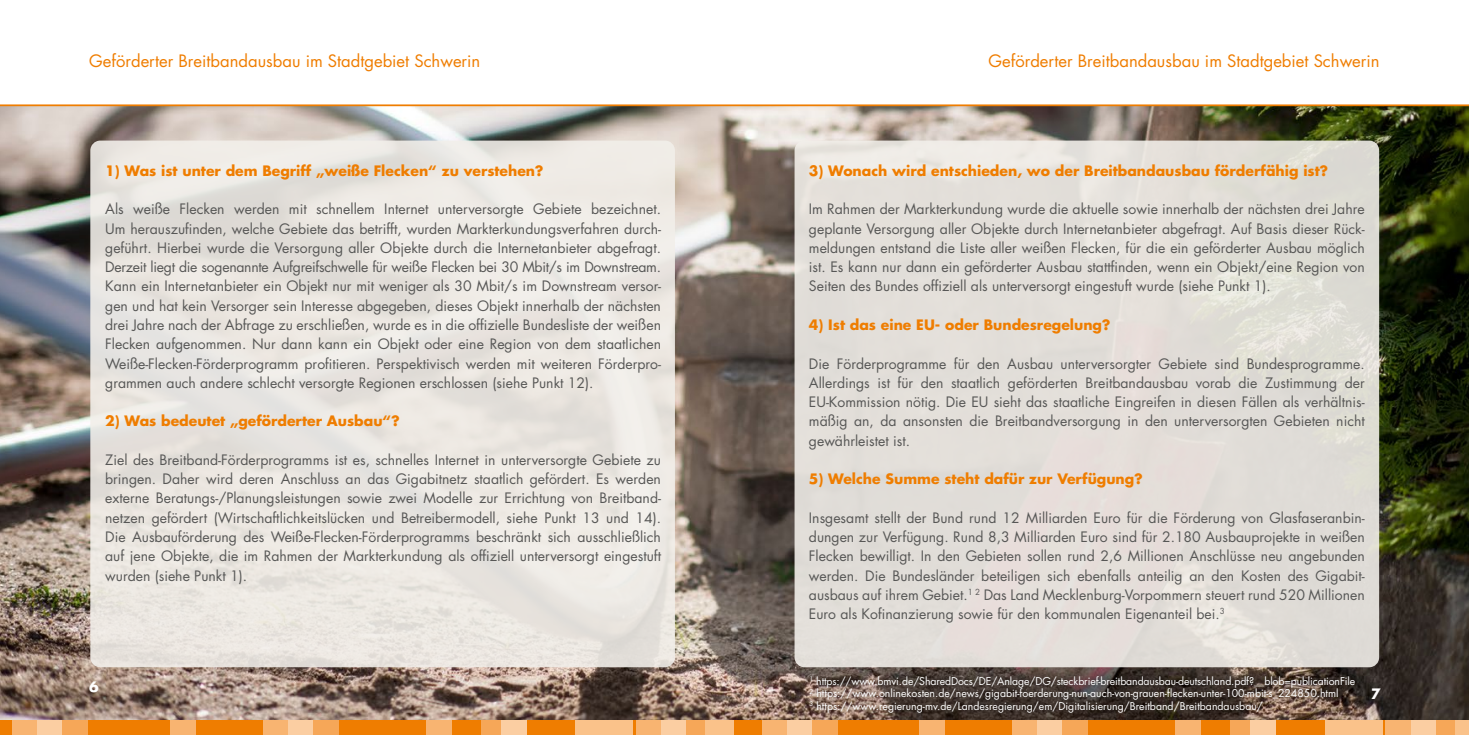
<style>
.page{position:relative;width:1469px;height:735px;background:#fff}
.page>*{position:absolute;margin:0;border:0;box-sizing:border-box;transform-origin:0 0}
.t1{font:16.62px "Futura LT";color:#ef7d00}
.t2{font:14px/19.2px "Futura LT";color:#575756;text-align:justify}
.t3{font:700 14px "Futura LT";color:#ef7d00}
.t4{font:700 14px "Futura LT";color:#fff}
.t5{font:10.5px/12.6px "Futura LT";color:#fff}
</style>
<div class="page">
<img style="left:0;top:106px;width:1468px;height:613px">
<div style="left:734px;top:719px;width:734px;height:15px;background:#ef7d00"></div>
<div style="left:1012px;top:719px;width:25px;height:15px;background:#f8b471"></div>
<div style="left:1037px;top:719px;width:25px;height:15px;background:#fbcea2"></div>
<div style="left:1062px;top:719px;width:25px;height:15px;background:#f6a758"></div>
<div style="left:1175px;top:719px;width:25px;height:15px;background:#f8b471"></div>
<div style="left:762px;top:719px;width:25px;height:15px;background:#f8b471"></div>
<div style="left:787px;top:719px;width:25px;height:15px;background:#fbcea2"></div>
<div style="left:812px;top:719px;width:25px;height:15px;background:#f6a758"></div>
<div style="left:919px;top:719px;width:26px;height:15px;background:#f8b471"></div>
<div style="left:1385px;top:719px;width:25px;height:15px;background:#f8b471"></div>
<div style="left:1410px;top:719px;width:25px;height:15px;background:#fbcea2"></div>
<div style="left:1435px;top:719px;width:25px;height:15px;background:#f6a758"></div>
<div style="left:1230px;top:719px;width:25px;height:15px;background:#f6a758"></div>
<div style="left:1250px;top:719px;width:25px;height:15px;background:#fbcea2"></div>
<div style="left:1324px;top:719px;width:58px;height:15px;background:#fac28a"></div>
<div style="left:1454px;top:719px;width:14px;height:15px;background:#fac28a"></div>
<div style="left:0;top:719px;width:734px;height:15px;background:#ef7d00"></div>
<div style="left:263px;top:719px;width:25px;height:15px;background:#f8b471"></div>
<div style="left:288px;top:719px;width:25px;height:15px;background:#fbcea2"></div>
<div style="left:313px;top:719px;width:25px;height:15px;background:#f6a758"></div>
<div style="left:426px;top:719px;width:25px;height:15px;background:#f8b471"></div>
<div style="left:13px;top:719px;width:25px;height:15px;background:#f8b471"></div>
<div style="left:38px;top:719px;width:25px;height:15px;background:#fbcea2"></div>
<div style="left:63px;top:719px;width:25px;height:15px;background:#f6a758"></div>
<div style="left:170px;top:719px;width:25px;height:15px;background:#f8b471"></div>
<div style="left:636px;top:719px;width:25px;height:15px;background:#f8b471"></div>
<div style="left:661px;top:719px;width:25px;height:15px;background:#fbcea2"></div>
<div style="left:686px;top:719px;width:25px;height:15px;background:#f6a758"></div>
<div style="left:481px;top:719px;width:25px;height:15px;background:#f6a758"></div>
<div style="left:501px;top:719px;width:25px;height:15px;background:#fbcea2"></div>
<div style="left:575px;top:719px;width:57px;height:15px;background:#fac28a"></div>
<div style="left:705px;top:719px;width:29px;height:15px;background:#fac28a"></div>
<svg style="left:0;top:104px;width:1468px;height:2px;background:#f29a39"></svg>
<div style="left:794px;top:140px;width:585px;height:527px;background:#e2ded9;border-radius:10px"></div>
<div style="left:90px;top:140px;width:585px;height:527px;background:linear-gradient(to right,#e7e3de,#ede9e4);border-radius:10px"></div>
<svg style="left:801px;top:666px;width:562px;height:54px;background:#51433b"></svg>
<p class="t1" style="left:89px;top:51px;width:392px">Geförderter Breitbandausbau im Stadtgebiet Schwerin</p>
<p class="t1" style="left:988px;top:51px;width:392px">Geförderter Breitbandausbau im Stadtgebiet Schwerin</p>
<p class="t3" style="left:105px;top:161px;width:440px">1) Was ist unter dem Begriff „weiße Flecken“ zu verstehen?</p>
<p class="t2" style="left:105px;top:200px;width:557px">Als weiße Flecken werden mit schnellem Internet unterversorgte Gebiete bezeichnet.<br>Um herauszufinden, welche Gebiete das betrifft, wurden Markterkundungsverfahren durch&shy;geführt. Hierbei wurde die Versorgung aller Objekte durch die Internetanbieter abgefragt.<br>Derzeit liegt die sogenannte Aufgreifschwelle für weiße Flecken bei 30 Mbit/s im Downstream.<br>Kann ein Internetanbieter ein Objekt nur mit weniger als 30 Mbit/s im Downstream versor&shy;gen und hat kein Versorger sein Interesse abgegeben, dieses Objekt innerhalb der nächsten drei Jahre nach der Abfrage zu erschließen, wurde es in die offizielle Bundesliste der weißen Flecken aufgenommen. Nur dann kann ein Objekt oder eine Region von dem staatlichen Weiße-Flecken-Förderprogramm profitieren. Perspektivisch werden mit weiteren Förderpro&shy;grammen auch andere schlecht versorgte Regionen erschlossen (siehe Punkt 12).</p>
<p class="t3" style="left:105px;top:411px;width:296px">2) Was bedeutet „geförderter Ausbau“?</p>
<p class="t2" style="left:105px;top:450px;width:557px">Ziel des Breitband-Förderprogramms ist es, schnelles Internet in unterversorgte Gebiete zu bringen. Daher wird deren Anschluss an das Gigabitnetz staatlich gefördert. Es werden externe Beratungs-/Planungsleistungen sowie zwei Modelle zur Errichtung von Breitband&shy;netzen gefördert (Wirtschaftlichkeitslücken und Betreibermodell, siehe Punkt 13 und 14).<br>Die Ausbauförderung des Weiße-Flecken-Förderprogramms beschränkt sich ausschließlich auf jene Objekte, die im Rahmen der Markterkundung als offiziell unterversorgt eingestuft wurden (siehe Punkt 1).</p>
<p class="t4" style="left:89px;top:676px;width:11px">6</p>
<p class="t3" style="left:809px;top:161px;width:521px">3) Wonach wird entschieden, wo der Breitbandausbau förderfähig ist?</p>
<p class="t2" style="left:809px;top:200px;width:557px">Im Rahmen der Markterkundung wurde die aktuelle sowie innerhalb der nächsten drei Jahre geplante Versorgung aller Objekte durch Internetanbieter abgefragt. Auf Basis dieser Rück&shy;meldungen entstand die Liste aller weißen Flecken, für die ein geförderter Ausbau möglich ist. Es kann nur dann ein geförderter Ausbau stattfinden, wenn ein Objekt/eine Region von Seiten des Bundes offiziell als unterversorgt eingestuft wurde (siehe Punkt 1).</p>
<p class="t3" style="left:809px;top:315px;width:303px">4) Ist das eine EU- oder Bundesregelung?</p>
<p class="t2" style="left:809px;top:354px;width:557px">Die Förderprogramme für den Ausbau unterversorgter Gebiete sind Bundesprogramme.<br>Allerdings ist für den staatlich geförderten Breitbandausbau vorab die Zustimmung der EU-Kommission nötig. Die EU sieht das staatliche Eingreifen in diesen Fällen als verhältnis&shy;mäßig an, da ansonsten die Breitbandversorgung in den unterversorgten Gebieten nicht gewährleistet ist.</p>
<p class="t3" style="left:809px;top:469px;width:335px">5) Welche Summe steht dafür zur Verfügung?</p>
<p class="t2" style="left:809px;top:508px;width:557px">Insgesamt stellt der Bund rund 12 Milliarden Euro für die Förderung von Glasfaseranbin&shy;dungen zur Verfügung. Rund 8,3 Milliarden Euro sind für 2.180 Ausbauprojekte in weißen Flecken bewilligt. In den Gebieten sollen rund 2,6 Millionen Anschlüsse neu angebunden werden. Die Bundesländer beteiligen sich ebenfalls anteilig an den Kosten des Gigabit&shy;ausbaus auf ihrem Gebiet.<sup>1</sup> <sup>2</sup> Das Land Mecklenburg-Vorpommern steuert rund 520 Millionen Euro als Kofinanzierung sowie für den kommunalen Eigenanteil bei.<sup>3</sup></p>
<p class="t5" style="left:809px;top:674px;width:547px"><sup>1</sup> https://www.bmvi.de/SharedDocs/DE/Anlage/DG/steckbrief-breitbandausbau-deutschland.pdf?__blob=publicationFile<br><sup>2</sup> https://www.onlinekosten.de/news/gigabit-foerderung-nun-auch-von-grauen-flecken-unter-100-mbit-s_224850.html<br><sup>3</sup> https://www.regierung-mv.de/Landesregierung/em/Digitalisierung/Breitband/Breitbandausbau/</p>
<p class="t4" style="left:1371px;top:684px;width:11px">7</p>
</div>
